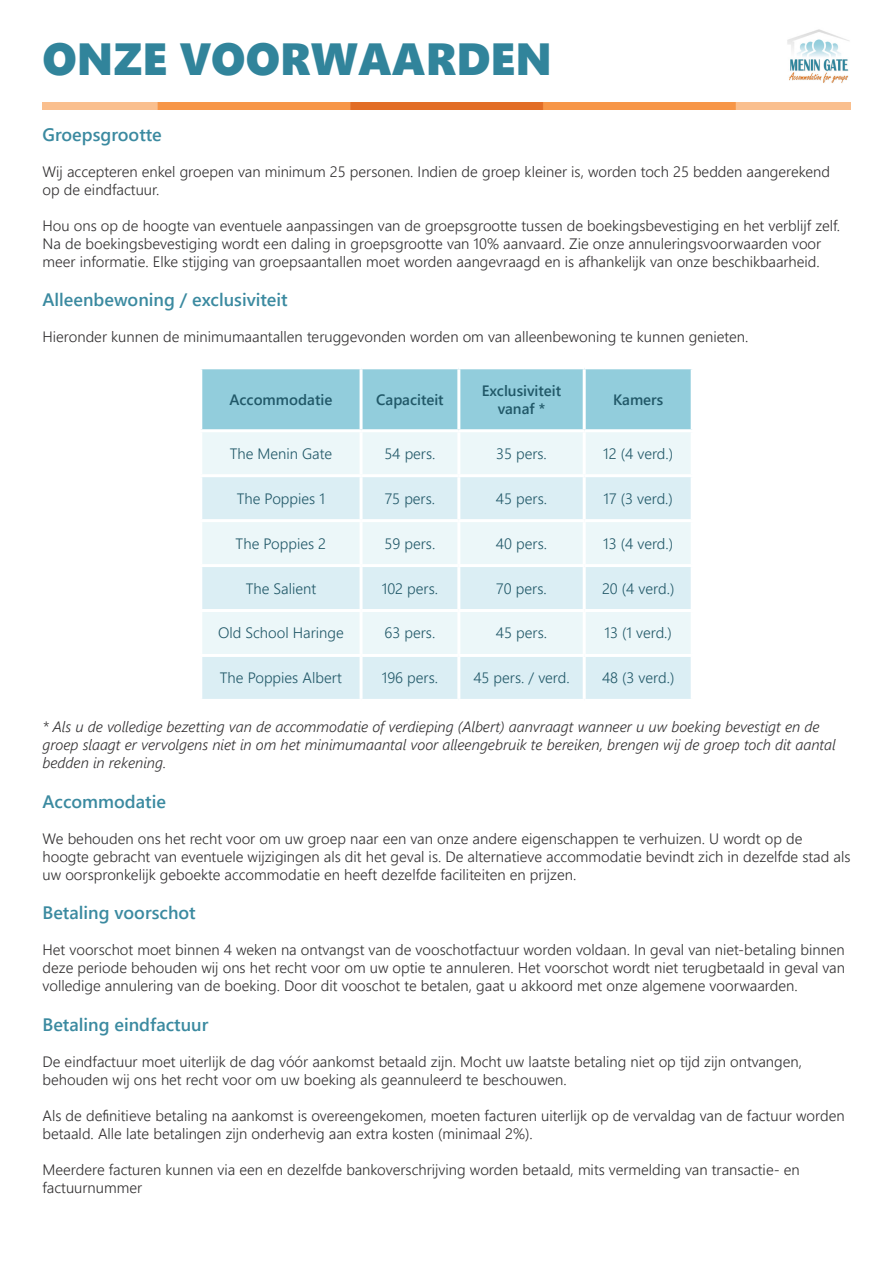
<style>
.page{position:relative;width:893px;height:1263px;background:#fff}
.page>*{position:absolute;margin:0;border:0;box-sizing:border-box;transform-origin:0 0}
.t1{font:45px "Segoe UI Black";color:#31849b}
.Paragraph_Style_1{font:600 18px "Segoe UI";color:#3b8aa0}
.t2{font:300 15px "Segoe UI";color:#312f30}
.t3{font:300 15px "Segoe UI";color:#215868}
.t4{font:italic 300 15px "Segoe UI";color:#312f30}
.t5{font:600 15px/18px "Segoe UI";color:#215868;text-align:center}
</style>
<div class="page">
<img style="left:787px;top:29px;width:62px;height:54px">
<img style="left:43px;top:103px;width:807px;height:7px">
<div style="left:202px;top:369px;width:489px;height:60px;background:#92cddc"></div>
<div style="left:202px;top:432px;width:489px;height:42px;background:#ecf7f9"></div>
<svg style="left:202px;top:477px;width:489px;height:222px;background:#e1f1f6"></svg>
<hr style="left:360px;top:432px;width:3px;height:42px;background:#fff">
<hr style="left:457px;top:432px;width:3px;height:42px;background:#fff">
<hr style="left:583px;top:432px;width:3px;height:42px;background:#fff">
<hr style="left:360px;top:477px;width:3px;height:42px;background:#fff">
<hr style="left:457px;top:477px;width:3px;height:42px;background:#fff">
<hr style="left:583px;top:477px;width:3px;height:42px;background:#fff">
<hr style="left:199px;top:519px;width:162px;height:3px;background:#fff">
<hr style="left:361px;top:519px;width:98px;height:3px;background:#fff">
<hr style="left:360px;top:522px;width:3px;height:42px;background:#fff">
<hr style="left:459px;top:519px;width:125px;height:3px;background:#fff">
<hr style="left:457px;top:522px;width:3px;height:42px;background:#fff">
<hr style="left:584px;top:519px;width:110px;height:3px;background:#fff">
<hr style="left:583px;top:522px;width:3px;height:42px;background:#fff">
<hr style="left:199px;top:564px;width:162px;height:3px;background:#fff">
<hr style="left:361px;top:564px;width:98px;height:3px;background:#fff">
<hr style="left:360px;top:567px;width:3px;height:42px;background:#fff">
<hr style="left:459px;top:564px;width:125px;height:3px;background:#fff">
<hr style="left:457px;top:567px;width:3px;height:42px;background:#fff">
<hr style="left:584px;top:564px;width:110px;height:3px;background:#fff">
<hr style="left:583px;top:567px;width:3px;height:42px;background:#fff">
<hr style="left:199px;top:609px;width:162px;height:3px;background:#fff">
<hr style="left:361px;top:609px;width:98px;height:3px;background:#fff">
<hr style="left:360px;top:612px;width:3px;height:42px;background:#fff">
<hr style="left:459px;top:609px;width:125px;height:3px;background:#fff">
<hr style="left:457px;top:612px;width:3px;height:42px;background:#fff">
<hr style="left:584px;top:609px;width:110px;height:3px;background:#fff">
<hr style="left:583px;top:612px;width:3px;height:42px;background:#fff">
<hr style="left:199px;top:654px;width:162px;height:3px;background:#fff">
<hr style="left:361px;top:654px;width:98px;height:3px;background:#fff">
<hr style="left:360px;top:657px;width:3px;height:42px;background:#fff">
<hr style="left:459px;top:654px;width:125px;height:3px;background:#fff">
<hr style="left:457px;top:657px;width:3px;height:42px;background:#fff">
<hr style="left:584px;top:654px;width:110px;height:3px;background:#fff">
<hr style="left:583px;top:657px;width:3px;height:42px;background:#fff">
<hr style="left:360px;top:369px;width:3px;height:60px;background:#fff">
<hr style="left:457px;top:369px;width:3px;height:60px;background:#fff">
<hr style="left:583px;top:369px;width:3px;height:60px;background:#fff">
<p class="t1" style="left:43px;top:27px;width:511px">ONZE VOORWAARDEN</p>
<p class="Paragraph_Style_1" style="left:43px;top:117px;width:121px">Groepsgrootte</p>
<p class="t2" style="left:43px;top:157px;width:789px">Wij accepteren enkel groepen van minimum 25 personen. Indien de groep kleiner is, worden toch 25 bedden aangerekend</p>
<p class="t2" style="left:43px;top:175px;width:118px">op de eindfactuur.</p>
<p class="t2" style="left:43px;top:211px;width:799px">Hou ons op de hoogte van eventuele aanpassingen van de groepsgrootte tussen de boekingsbevestiging en het verblijf zelf.</p>
<p class="t2" style="left:43px;top:229px;width:780px">Na de boekingsbevestiging wordt een daling in groepsgrootte van 10% aanvaard. Zie onze annuleringsvoorwaarden voor</p>
<p class="t2" style="left:43px;top:247px;width:779px">meer informatie. Elke stijging van groepsaantallen moet worden aangevraagd en is afhankelijk van onze beschikbaarheid.</p>
<p class="Paragraph_Style_1" style="left:43px;top:283px;width:247px">Alleenbewoning / exclusiviteit</p>
<p class="t2" style="left:43px;top:323px;width:707px">Hieronder kunnen de minimumaantallen teruggevonden worden om van alleenbewoning te kunnen genieten.</p>
<p class="t5" style="left:229px;top:389px;width:104px">Accommodatie</p>
<p class="t5" style="left:376px;top:389px;width:69px">Capaciteit</p>
<p class="t5" style="left:482px;top:380px;width:81px">Exclusiviteit vanaf *</p>
<p class="t5" style="left:613px;top:389px;width:52px">Kamers</p>
<p class="t3" style="left:230px;top:439px;width:104px">The Menin Gate</p>
<p class="t3" style="left:384px;top:439px;width:53px">54 pers.</p>
<p class="t3" style="left:496px;top:439px;width:52px">35 pers.</p>
<p class="t3" style="left:603px;top:439px;width:72px">12 (4 verd.)</p>
<p class="t3" style="left:237px;top:484px;width:90px">The Poppies 1</p>
<p class="t3" style="left:385px;top:484px;width:52px">75 pers.</p>
<p class="t3" style="left:496px;top:484px;width:53px">45 pers.</p>
<p class="t3" style="left:603px;top:484px;width:71px">17 (3 verd.)</p>
<p class="t3" style="left:236px;top:529px;width:92px">The Poppies 2</p>
<p class="t3" style="left:385px;top:529px;width:52px">59 pers.</p>
<p class="t3" style="left:496px;top:529px;width:53px">40 pers.</p>
<p class="t3" style="left:603px;top:529px;width:72px">13 (4 verd.)</p>
<p class="t3" style="left:246px;top:574px;width:72px">The Salient</p>
<p class="t3" style="left:382px;top:574px;width:58px">102 pers.</p>
<p class="t3" style="left:496px;top:574px;width:52px">70 pers.</p>
<p class="t3" style="left:602px;top:574px;width:74px">20 (4 verd.)</p>
<p class="t3" style="left:218px;top:619px;width:127px">Old School Haringe</p>
<p class="t3" style="left:385px;top:619px;width:52px">63 pers.</p>
<p class="t3" style="left:496px;top:619px;width:53px">45 pers.</p>
<p class="t3" style="left:604px;top:619px;width:69px">13 (1 verd.)</p>
<p class="t3" style="left:220px;top:664px;width:124px">The Poppies Albert</p>
<p class="t3" style="left:382px;top:664px;width:58px">196 pers.</p>
<p class="t3" style="left:473px;top:664px;width:98px">45 pers. / verd.</p>
<p class="t3" style="left:602px;top:664px;width:74px">48 (3 verd.)</p>
<p class="t4" style="left:43px;top:712px;width:779px">* Als u de volledige bezetting van de accommodatie of verdieping (Albert) aanvraagt wanneer u uw boeking bevestigt en de</p>
<p class="t4" style="left:43px;top:730px;width:795px">groep slaagt er vervolgens niet in om het minimumaantal voor alleengebruik te bereiken, brengen wij de groep toch dit aantal</p>
<p class="t4" style="left:43px;top:748px;width:125px">bedden in rekening.</p>
<p class="Paragraph_Style_1" style="left:43px;top:784px;width:125px">Accommodatie</p>
<p class="t2" style="left:43px;top:824px;width:761px">We behouden ons het recht voor om uw groep naar een van onze andere eigenschappen te verhuizen. U wordt op de</p>
<p class="t2" style="left:43px;top:842px;width:809px">hoogte gebracht van eventuele wijzigingen als dit het geval is. De alternatieve accommodatie bevindt zich in dezelfde stad als</p>
<p class="t2" style="left:43px;top:860px;width:535px">uw oorspronkelijk geboekte accommodatie en heeft dezelfde faciliteiten en prijzen.</p>
<p class="Paragraph_Style_1" style="left:43px;top:896px;width:155px">Betaling voorschot</p>
<p class="t2" style="left:43px;top:936px;width:804px">Het voorschot moet binnen 4 weken na ontvangst van de vooschotfactuur worden voldaan. In geval van niet-betaling binnen</p>
<p class="t2" style="left:43px;top:954px;width:804px">deze periode behouden wij ons het recht voor om uw optie te annuleren. Het voorschot wordt niet terugbetaald in geval van</p>
<p class="t2" style="left:43px;top:972px;width:757px">volledige annulering van de boeking. Door dit vooschot te betalen, gaat u akkoord met onze algemene voorwaarden.</p>
<p class="Paragraph_Style_1" style="left:43px;top:1007px;width:167px">Betaling eindfactuur</p>
<p class="t2" style="left:43px;top:1047px;width:761px">De eindfactuur moet uiterlijk de dag vóór aankomst betaald zijn. Mocht uw laatste betaling niet op tijd zijn ontvangen,</p>
<p class="t2" style="left:43px;top:1065px;width:526px">behouden wij ons het recht voor om uw boeking als geannuleerd te beschouwen.</p>
<p class="t2" style="left:43px;top:1101px;width:804px">Als de definitieve betaling na aankomst is overeengekomen, moeten facturen uiterlijk op de vervaldag van de factuur worden</p>
<p class="t2" style="left:43px;top:1119px;width:492px">betaald. Alle late betalingen zijn onderhevig aan extra kosten (minimaal 2%).</p>
<p class="t2" style="left:43px;top:1155px;width:759px">Meerdere facturen kunnen via een en dezelfde bankoverschrijving worden betaald, mits vermelding van transactie- en</p>
<p class="t2" style="left:43px;top:1173px;width:101px">factuurnummer</p>
</div>
